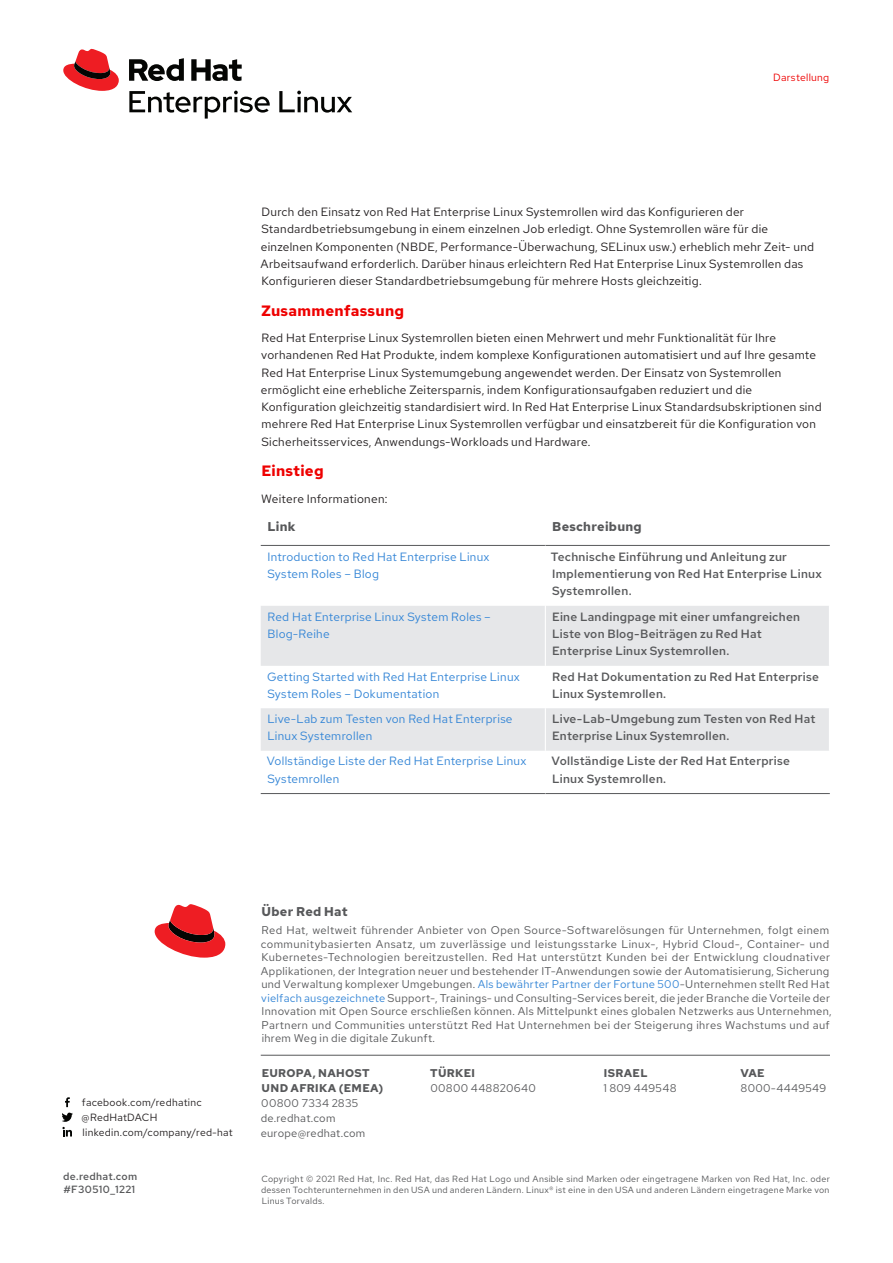
<style>
.page{position:relative;width:893px;height:1263px;background:#fff}
.page>*{position:absolute;margin:0;border:0;box-sizing:border-box;transform-origin:0 0}
.Main_-_Subhead_1{font:700 15px "Red Hat Text";letter-spacing:.015em;color:#e00}
.Main_-_Table_Subhead{font:700 12.75px "Red Hat Text";letter-spacing:.02em;color:#57585a}
.Main_-_About_RH_Subh{font:700 12.75px "Red Hat Text";letter-spacing:.02em;color:#57585a}
.Main_-_Body{font:12px/17.2px "Red Hat Text";letter-spacing:.02em;color:#231f20}
.Main_-_Table_Body__l{font:500 12px/17.2px "Red Hat Text";letter-spacing:.02em;color:#57585a}
.Main_-_Table_Body__l-2{font:12px/17.2px "Red Hat Text";letter-spacing:.02em;color:#3385d6}
.Main_-_About_RH_Body{font:11.25px/13.5px "Red Hat Text";letter-spacing:.03em;color:#57585a}
.t1{font:10.5px/15px "Red Hat Text";letter-spacing:.025em;color:#231f20}
.Footer_-_URL__Page{font:500 10.5px "Red Hat Text";letter-spacing:.025em;color:#57585a}
.t2{font:10.5px "Red Hat Text";letter-spacing:.025em;color:#e00}
.t3{font:9px/11.2px "Red Hat Text";letter-spacing:.03em;color:#57585a;text-align:justify}
.s1{color:#3385d6}
.s2{font-weight:700}
</style>
<div class="page">
<svg style="left:62px;top:1097px;width:10px;height:39px"></svg>
<svg style="left:155px;top:904px;width:70px;height:54px"></svg>
<hr style="left:261px;top:1055px;width:569px;height:1px;background:#57585a">
<svg style="left:261px;top:606px;width:568px;height:145px;fill:#e6e7e9"></svg>
<hr style="left:261px;top:545px;width:284px;height:1px;background:#57585a">
<hr style="left:545px;top:545px;width:285px;height:1px;background:#57585a">
<hr style="left:261px;top:793px;width:284px;height:1px;background:#57585a">
<hr style="left:545px;top:793px;width:285px;height:1px;background:#57585a">
<hr style="left:545px;top:606px;width:1px;height:60px;background:#fff">
<hr style="left:545px;top:666px;width:1px;height:42px;background:#fff">
<hr style="left:545px;top:708px;width:1px;height:43px;background:#fff">
<svg style="left:129px;top:91px;width:141px;height:28px"></svg>
<svg style="left:279px;top:91px;width:73px;height:22px"></svg>
<svg style="left:63px;top:49px;width:56px;height:42px"></svg>
<svg style="left:129px;top:58px;width:113px;height:23px"></svg>
<p class="t2" style="left:773px;top:70px;width:58px">Darstellung</p>
<p class="Main_-_Body" style="left:261px;top:203px;width:555px">Durch den Einsatz von Red Hat Enterprise Linux Systemrollen wird das Konfigurieren der Standardbetriebsumgebung in einem einzelnen Job erledigt. Ohne Systemrollen wäre für die einzelnen Komponenten (NBDE, Performance-Überwachung, SELinux usw.) erheblich mehr Zeit- und Arbeitsaufwand erforderlich. Darüber hinaus erleichtern Red Hat Enterprise Linux Systemrollen das Konfigurieren dieser Standardbetriebsumgebung für mehrere Hosts gleichzeitig.</p>
<p class="Main_-_Subhead_1" style="left:261px;top:300px;width:144px">Zusammenfassung</p>
<p class="Main_-_Body" style="left:261px;top:329px;width:562px">Red Hat Enterprise Linux Systemrollen bieten einen Mehrwert und mehr Funktionalität für Ihre vorhandenen Red Hat Produkte, indem komplexe Konfigurationen automatisiert und auf Ihre gesamte Red Hat Enterprise Linux Systemumgebung angewendet werden. Der Einsatz von Systemrollen ermöglicht eine erhebliche Zeitersparnis, indem Konfigurationsaufgaben reduziert und die Konfiguration gleichzeitig standardisiert wird. In Red Hat Enterprise Linux Standardsubskriptionen sind mehrere Red Hat Enterprise Linux Systemrollen verfügbar und einsatzbereit für die Konfiguration von Sicherheitsservices, Anwendungs-Workloads und Hardware.</p>
<p class="Main_-_Subhead_1" style="left:261px;top:461px;width:64px">Einstieg</p>
<p class="Main_-_Body" style="left:261px;top:489px;width:128px">Weitere Informationen:</p>
<p class="Main_-_Table_Subhead" style="left:268px;top:518px;width:30px">Link</p>
<p class="Main_-_Table_Subhead" style="left:552px;top:518px;width:91px">Beschreibung</p>
<p class="Main_-_Table_Body__l-2" style="left:267px;top:547px;width:224px">Introduction to Red Hat Enterprise Linux<br>System Roles – Blog</p>
<p class="Main_-_Table_Body__l" style="left:551px;top:547px;width:273px">Technische Einführung und Anleitung zur<br>Implementierung von Red Hat Enterprise Linux<br>Systemrollen.</p>
<p class="Main_-_Table_Body__l-2" style="left:267px;top:607px;width:225px">Red Hat Enterprise Linux System Roles –<br>Blog-Reihe</p>
<p class="Main_-_Table_Body__l" style="left:552px;top:607px;width:249px">Eine Landingpage mit einer umfangreichen<br>Liste von Blog-Beiträgen zu Red Hat<br>Enterprise Linux Systemrollen.</p>
<p class="Main_-_Table_Body__l-2" style="left:267px;top:667px;width:254px">Getting Started with Red Hat Enterprise Linux<br>System Roles – Dokumentation</p>
<p class="Main_-_Table_Body__l" style="left:552px;top:667px;width:268px">Red Hat Dokumentation zu Red Hat Enterprise<br>Linux Systemrollen.</p>
<p class="Main_-_Table_Body__l-2" style="left:267px;top:710px;width:247px">Live-Lab zum Testen von Red Hat Enterprise<br>Linux Systemrollen</p>
<p class="Main_-_Table_Body__l" style="left:552px;top:710px;width:265px">Live-Lab-Umgebung zum Testen von Red Hat<br>Enterprise Linux Systemrollen.</p>
<p class="Main_-_Table_Body__l-2" style="left:267px;top:752px;width:261px">Vollständige Liste der Red Hat Enterprise Linux<br>Systemrollen</p>
<p class="Main_-_Table_Body__l" style="left:551px;top:752px;width:240px">Vollständige Liste der Red Hat Enterprise<br>Linux Systemrollen.</p>
<p class="t1" style="left:82px;top:1094px;width:153px">facebook.com/redhatinc @RedHatDACH linkedin.com/company/red-hat</p>
<p class="Footer_-_URL__Page" style="left:63px;top:1169px;width:75px">de.redhat.com</p>
<p class="Footer_-_URL__Page" style="left:64px;top:1182px;width:73px">#F30510_1221</p>
<p class="Main_-_About_RH_Subh" style="left:261px;top:903px;width:88px">Über Red Hat</p>
<p class="Main_-_About_RH_Body" style="left:261px;top:923px;width:572px">Red Hat, weltweit führender Anbieter von Open Source-Softwarelösungen für Unternehmen, folgt einem communitybasierten Ansatz, um zuverlässige und leistungsstarke Linux-, Hybrid Cloud-, Container- und Kubernetes-Technologien bereitzustellen. Red Hat unterstützt Kunden bei der Entwicklung cloudnativer Applikationen, der Integration neuer und bestehender IT-Anwendungen sowie der Automatisierung, Sicherung und Verwaltung komplexer Umgebungen. <span class="s1">Als bewährter Partner der Fortune 500</span>-Unternehmen stellt Red Hat <span class="s1">vielfach ausgezeichnete</span> Support-, Trainings- und Consulting-Services bereit, die jeder Branche die Vorteile der Innovation mit Open Source erschließen können. Als Mittelpunkt eines globalen Netzwerks aus Unternehmen, Partnern und Communities unterstützt Red Hat Unternehmen bei der Steigerung ihres Wachstums und auf ihrem Weg in die digitale Zukunft.</p>
<p class="Main_-_About_RH_Body" style="left:261px;top:1065px;width:124px;line-height:15px"><span class="s2">EUROPA, NAHOST<br>UND AFRIKA (EMEA)<br></span>00800 7334 2835 de.redhat.com europe@redhat.com</p>
<p class="Main_-_About_RH_Body" style="left:430px;top:1065px;width:107px;line-height:15px"><span class="s2">TÜRKEI<br></span>00800 448820640</p>
<p class="Main_-_About_RH_Body" style="left:603px;top:1065px;width:75px;line-height:15px"><span class="s2">ISRAEL<br></span>1 809 449548</p>
<p class="Main_-_About_RH_Body" style="left:740px;top:1065px;width:87px;line-height:15px"><span class="s2">VAE<br></span>8000-4449549</p>
<p class="t3" style="left:261px;top:1172px;width:570px">Copyright © 2021 Red Hat, Inc. Red Hat, das Red Hat Logo und Ansible sind Marken oder eingetragene Marken von Red Hat, Inc. oder dessen Tochterunternehmen in den USA und anderen Ländern. Linux® ist eine in den USA und anderen Ländern eingetragene Marke von Linus Torvalds.</p>
</div>
